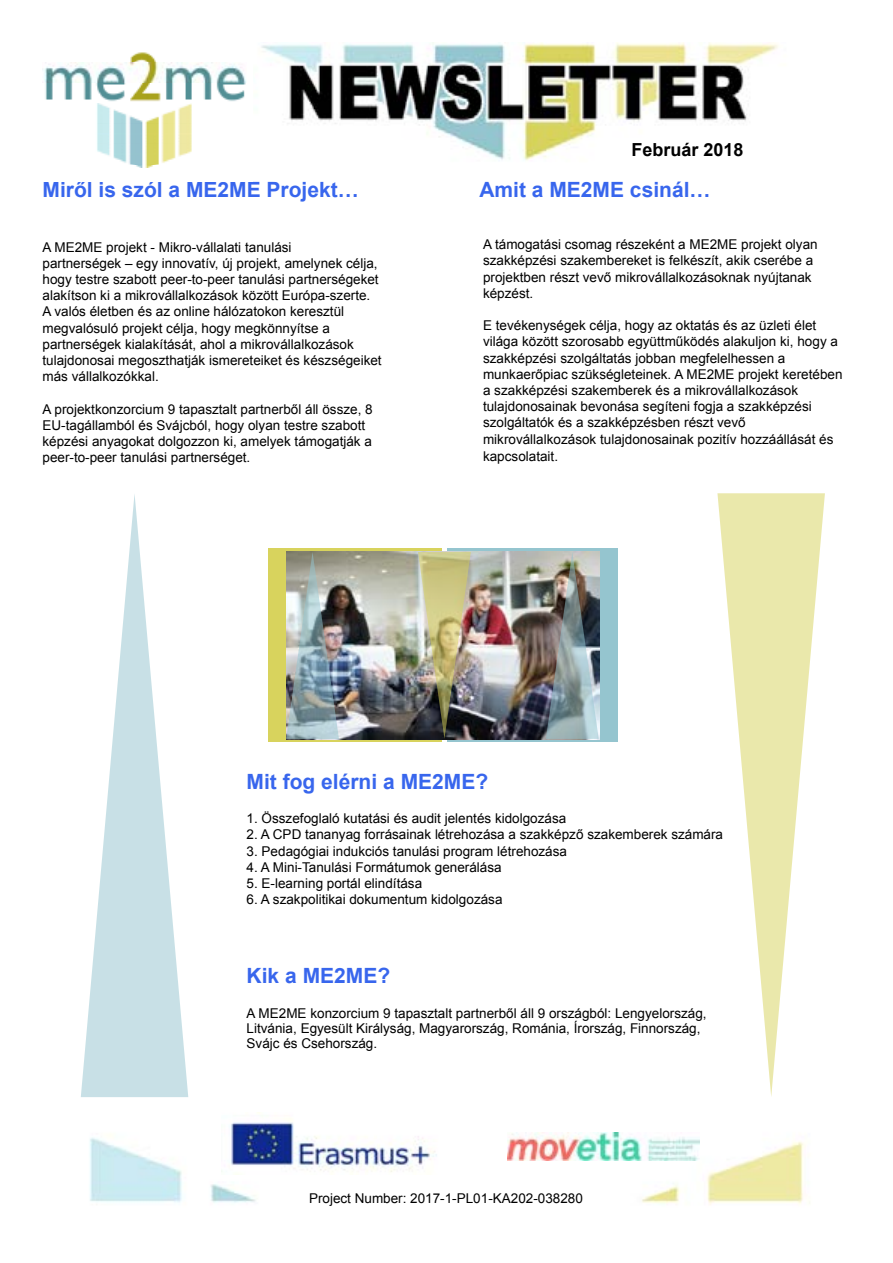
<style>
.page{position:relative;width:893px;height:1263px;background:#fff}
.page>*{position:absolute;margin:0;border:0;box-sizing:border-box;transform-origin:0 0}
.t1{font:700 21px "Arial";color:#3866ed}
.t2{font:700 18px "Arial";color:#000}
.t3{font:13.5px/16.2px "Arial";color:#000}
</style>
<div class="page">
<div style="left:448px;top:549px;width:170px;height:193px;background:#95c5cf"></div>
<div style="left:268px;top:549px;width:174px;height:193px;background:#d8d35d"></div>
<img style="left:339px;top:552px;width:207px;height:187px">
<img style="left:286px;top:552px;width:53px;height:187px">
<img style="left:546px;top:552px;width:53px;height:187px">
<img style="left:418px;top:552px;width:53px;height:187px">
<svg style="left:81px;top:494px;width:107px;height:603px"></svg>
<img style="left:261px;top:43px;width:518px;height:117px">
<img style="left:44px;top:52px;width:202px;height:115px">
<img style="left:90px;top:1135px;width:720px;height:70px">
<img style="left:508px;top:1132px;width:191px;height:28px">
<img style="left:221px;top:1112px;width:218px;height:62px">
<svg style="left:717px;top:493px;width:108px;height:603px"></svg>
<h1 class="t1" style="left:43px;top:176px;width:318px">Miről is szól a ME2ME Projekt…</h1>
<p class="t3" style="left:43px;top:239px;width:341px">A ME2ME projekt - Mikro-vállalati tanulási<br>partnerségek – egy innovatív, új projekt, amelynek célja, hogy testre szabott peer-to-peer tanulási partnerségeket alakítson ki a mikrovállalkozások között Európa-szerte.<br>A valós életben és az online hálózatokon keresztül megvalósuló projekt célja, hogy megkönnyítse a partnerségek kialakítását, ahol a mikrovállalkozások tulajdonosai megoszthatják ismereteiket és készségeiket más vállalkozókkal.</p>
<p class="t3" style="left:43px;top:401px;width:332px">A projektkonzorcium 9 tapasztalt partnerből áll össze, 8<br>EU-tagállamból és Svájcból, hogy olyan testre szabott képzési anyagokat dolgozzon ki, amelyek támogatják a peer-to-peer tanulási partnerséget.</p>
<h2 class="t2" style="left:631px;top:137px;width:114px">Február 2018</h2>
<h1 class="t1" style="left:479px;top:176px;width:233px">Amit a ME2ME csinál…</h1>
<p class="t3" style="left:483px;top:237px;width:336px">A támogatási csomag részeként a ME2ME projekt olyan szakképzési szakembereket is felkészít, akik cserébe a projektben részt vevő mikrovállalkozásoknak nyújtanak képzést.</p>
<p class="t3" style="left:483px;top:317px;width:361px">E tevékenységek célja, hogy az oktatás és az üzleti élet világa között szorosabb együttműködés alakuljon ki, hogy a szakképzési szolgáltatás jobban megfelelhessen a munkaerőpiac szükségleteinek. A ME2ME projekt keretében a szakképzési szakemberek és a mikrovállalkozások tulajdonosainak bevonása segíteni fogja a szakképzési szolgáltatók és a szakképzésben részt vevő mikrovállalkozások tulajdonosainak pozitív hozzáállását és kapcsolatait.</p>
<h1 class="t1" style="left:247px;top:768px;width:243px">Mit fog elérni a ME2ME?</h1>
<p class="t3" style="left:247px;top:810px;width:321px">1. Összefoglaló kutatási és audit jelentés kidolgozása</p>
<p class="t3" style="left:247px;top:827px;width:478px">2. A CPD tananyag forrásainak létrehozása a szakképző szakemberek számára</p>
<p class="t3" style="left:247px;top:843px;width:322px">3. Pedagógiai indukciós tanulási program létrehozása</p>
<p class="t3" style="left:247px;top:859px;width:257px">4. A Mini-Tanulási Formátumok generálása</p>
<p class="t3" style="left:247px;top:875px;width:177px">5. E-learning portál elindítása</p>
<p class="t3" style="left:247px;top:891px;width:257px">6. A szakpolitikai dokumentum kidolgozása</p>
<h1 class="t1" style="left:247px;top:961px;width:145px">Kik a ME2ME?</h1>
<p class="t3" style="left:247px;top:1006px;width:461px;line-height:15px">A ME2ME konzorcium 9 tapasztalt partnerből áll 9 országból: Lengyelország,<br>Litvánia, Egyesült Királyság, Magyarország, Románia, Írország, Finnország,<br>Svájc és Csehország.</p>
<p class="t3" style="left:309px;top:1190px;width:275px">Project Number: 2017-1-PL01-KA202-038280</p>
</div>
